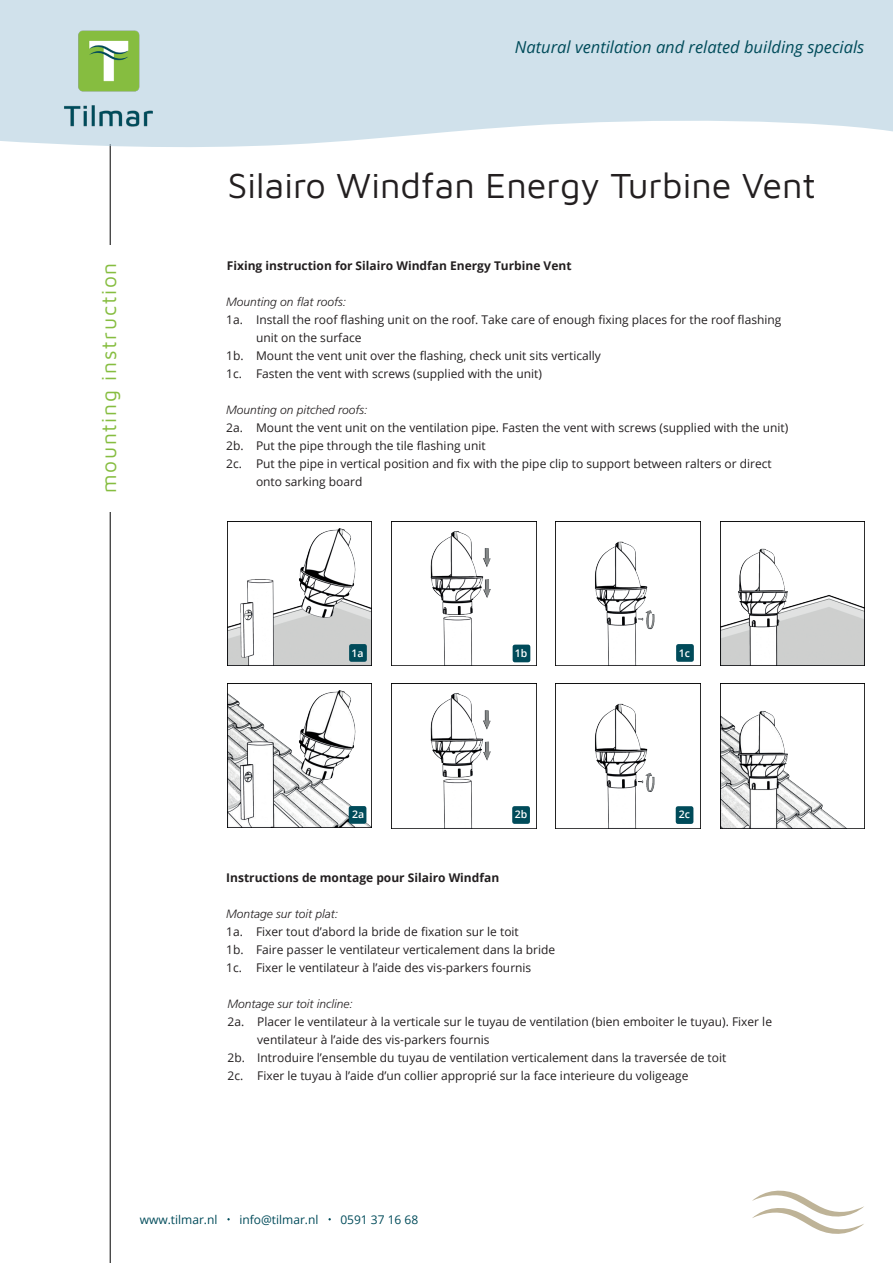
<style>
.page{position:relative;width:893px;height:1263px;background:#fff}
.page>*{position:absolute;margin:0;border:0;box-sizing:border-box;transform-origin:0 0}
.t1{font:36px "Maven Pro";color:#231f20}
.t2{font:21px "Maven Pro";letter-spacing:.08em;color:#86bd40}
.t3{font:italic 16.5px "Open Sans";color:#004b5a}
.t4{font:12px/18px "Open Sans";color:#231f20}
.t5{font:700 12px "Open Sans";color:#231f20}
.t6{font:italic 300 12px "Frutiger LT Std";color:#231f20}
.t7{font:12px "Open Sans";color:#004b5a}
.t8{font:600 10.5px "Open Sans";color:#fff}
</style>
<div class="page">
<hr style="left:110px;top:144px;width:1px;height:1119px;background:#000">
<svg style="left:0;top:0;width:893px;height:148px;background:#d4e4ed"></svg>
<img style="left:60px;top:29px;width:98px;height:99px">
<svg style="left:752px;top:1190px;width:112px;height:44px"></svg>
<img style="left:227px;top:684px;width:145px;height:144px">
<img style="left:720px;top:684px;width:127px;height:144px">
<img style="left:594px;top:703px;width:100px;height:125px">
<img style="left:430px;top:693px;width:61px;height:135px">
<div style="left:349px;top:806px;width:17px;height:18px;background:#004b5a;border:4px solid #004b5a"></div>
<div style="left:512px;top:806px;width:18px;height:18px;background:#004b5a;border:4px solid #004b5a"></div>
<div style="left:676px;top:806px;width:17px;height:18px;background:#004b5a;border:4px solid #004b5a"></div>
<img style="left:720px;top:521px;width:144px;height:145px">
<img style="left:227px;top:522px;width:145px;height:144px">
<img style="left:392px;top:531px;width:144px;height:135px">
<img style="left:556px;top:541px;width:144px;height:125px">
<div style="left:349px;top:644px;width:18px;height:18px;background:#004b5a;border:4px solid #004b5a"></div>
<div style="left:513px;top:645px;width:17px;height:17px;background:#004b5a"></div>
<div style="left:676px;top:644px;width:18px;height:18px;background:#004b5a;border:4px solid #004b5a"></div>
<p class="t2" style="left:95px;top:493px;width:232px;rotate:-90deg">mounting instruction</p>
<p class="t3" style="left:515px;top:35px;width:351px">Natural ventilation and related building specials</p>
<p class="t1" style="left:227px;top:161px;width:590px">Silairo Windfan Energy Turbine Vent</p>
<p class="t5" style="left:227px;top:257px;width:346px">Fixing instruction for Silairo Windfan Energy Turbine Vent</p>
<p class="t6" style="left:226px;top:295px;width:122px">Mounting on flat roofs:</p>
<p class="t4" style="left:256px;top:310px;width:527px;text-indent:-30px">1a. Install the roof flashing unit on the roof. Take care of enough fixing places for the roof flashing unit on the surface</p>
<p class="t4" style="left:226px;top:346px;width:376px">1b. Mount the vent unit over the flashing, check unit sits vertically</p>
<p class="t4" style="left:226px;top:364px;width:317px">1c. Fasten the vent with screws (supplied with the unit)</p>
<p class="t6" style="left:226px;top:403px;width:143px">Mounting on pitched roofs:</p>
<p class="t4" style="left:226px;top:418px;width:564px">2a. Mount the vent unit on the ventilation pipe. Fasten the vent with screws (supplied with the unit)</p>
<p class="t4" style="left:226px;top:436px;width:261px">2b. Put the pipe through the tile flashing unit</p>
<p class="t4" style="left:256px;top:454px;width:517px;text-indent:-30px">2c. Put the pipe in vertical position and fix with the pipe clip to support between ralters or direct onto sarking board</p>
<p class="t8" style="left:351px;top:645px;width:14px">1a</p>
<p class="t8" style="left:515px;top:646px;width:14px">1b</p>
<p class="t8" style="left:679px;top:645px;width:13px">1c</p>
<p class="t8" style="left:352px;top:807px;width:14px">2a</p>
<p class="t8" style="left:515px;top:807px;width:14px">2b</p>
<p class="t8" style="left:679px;top:807px;width:13px">2c</p>
<p class="t5" style="left:226px;top:869px;width:274px">Instructions de montage pour Silairo Windfan</p>
<p class="t6" style="left:226px;top:907px;width:114px">Montage sur toit plat:</p>
<p class="t4" style="left:226px;top:922px;width:294px">1a. Fixer tout d’abord la bride de fixation sur le toit</p>
<p class="t4" style="left:226px;top:940px;width:331px">1b. Faire passer le ventilateur verticalement dans la bride</p>
<p class="t4" style="left:226px;top:958px;width:307px">1c. Fixer le ventilateur à l’aide des vis-parkers fournis</p>
<p class="t6" style="left:227px;top:997px;width:127px">Montage sur toit incline:</p>
<p class="t4" style="left:257px;top:1012px;width:516px;text-indent:-30px">2a. Placer le ventilateur à la verticale sur le tuyau de ventilation (bien emboiter le tuyau). Fixer le ventilateur à l’aide des vis-parkers fournis</p>
<p class="t4" style="left:227px;top:1048px;width:500px">2b. Introduire l’ensemble du tuyau de ventilation verticalement dans la traversée de toit</p>
<p class="t4" style="left:227px;top:1066px;width:463px">2c. Fixer le tuyau à l’aide d’un collier approprié sur la face interieure du voligeage</p>
<p class="t7" style="left:140px;top:1211px;width:79px">www.tilmar.nl</p>
<p class="t7" style="left:239px;top:1211px;width:81px">info@tilmar.nl</p>
<p class="t7" style="left:340px;top:1211px;width:80px">0591 37 16 68</p>
</div>
